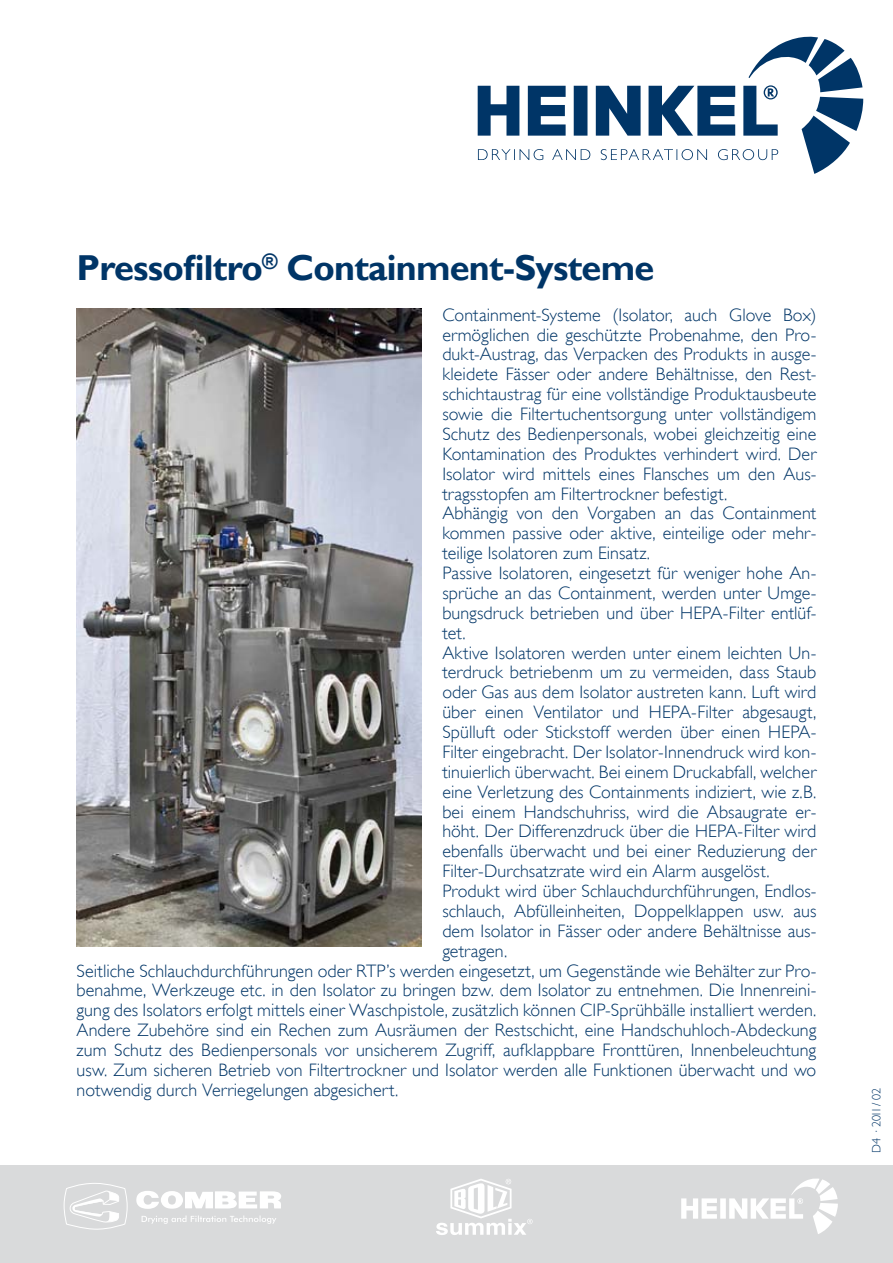
<style>
.page{position:relative;width:893px;height:1263px;background:#fff}
.page>*{position:absolute;margin:0;border:0;box-sizing:border-box;transform-origin:0 0}
.t1{font:700 36px "Gill Sans";letter-spacing:-.02em;color:#003567}
.t2{font:300 18px "Gill Sans";letter-spacing:.005em;color:#003567}
.t3{font:300 12px "Gill Sans";letter-spacing:.01em;color:#003567}
</style>
<div class="page">
<div style="left:0;top:1165px;width:893px;height:98px;background:#d9dadb"></div>
<svg style="left:436px;top:1179px;width:97px;height:56px"></svg>
<svg style="left:681px;top:1178px;width:157px;height:56px"></svg>
<svg style="left:142px;top:1215px;width:134px;height:9px"></svg>
<svg style="left:136px;top:1191px;width:145px;height:18px"></svg>
<svg style="left:64px;top:1183px;width:63px;height:47px"></svg>
<svg style="left:478px;top:36px;width:385px;height:138px"></svg>
<img style="left:77px;top:308px;width:344px;height:639px">
<h1 class="t1" style="left:77px;top:246px;width:579px">Pressofiltro<sup>®</sup> Containment-Systeme</h1>
<p class="t2" style="left:442px;top:304px;width:376px">Containment-Systeme (Isolator, auch Glove Box)</p>
<p class="t2" style="left:442px;top:324px;width:376px">ermöglichen die geschützte Probenahme, den Pro-</p>
<p class="t2" style="left:442px;top:344px;width:376px">dukt-Austrag, das Verpacken des Produkts in ausge-</p>
<p class="t2" style="left:442px;top:364px;width:376px">kleidete Fässer oder andere Behältnisse, den Rest-</p>
<p class="t2" style="left:442px;top:384px;width:375px">schichtaustrag für eine vollständige Produktausbeute</p>
<p class="t2" style="left:442px;top:404px;width:376px">sowie die Filtertuchentsorgung unter vollständigem</p>
<p class="t2" style="left:442px;top:424px;width:376px">Schutz des Bedienpersonals, wobei gleichzeitig eine</p>
<p class="t2" style="left:442px;top:444px;width:376px">Kontamination des Produktes verhindert wird. Der</p>
<p class="t2" style="left:442px;top:463px;width:376px">Isolator wird mittels eines Flansches um den Aus-</p>
<p class="t2" style="left:442px;top:483px;width:286px">tragsstopfen am Filtertrockner befestigt.</p>
<p class="t2" style="left:442px;top:503px;width:376px">Abhängig von den Vorgaben an das Containment</p>
<p class="t2" style="left:442px;top:523px;width:376px">kommen passive oder aktive, einteilige oder mehr-</p>
<p class="t2" style="left:442px;top:543px;width:209px">teilige Isolatoren zum Einsatz.</p>
<p class="t2" style="left:442px;top:563px;width:376px">Passive Isolatoren, eingesetzt für weniger hohe An-</p>
<p class="t2" style="left:442px;top:583px;width:376px">sprüche an das Containment, werden unter Umge-</p>
<p class="t2" style="left:442px;top:602px;width:376px">bungsdruck betrieben und über HEPA-Filter entlüf-</p>
<p class="t2" style="left:442px;top:622px;width:25px">tet.</p>
<p class="t2" style="left:442px;top:642px;width:376px">Aktive Isolatoren werden unter einem leichten Un-</p>
<p class="t2" style="left:442px;top:662px;width:376px">terdruck betriebenm um zu vermeiden, dass Staub</p>
<p class="t2" style="left:442px;top:682px;width:376px">oder Gas aus dem Isolator austreten kann. Luft wird</p>
<p class="t2" style="left:442px;top:702px;width:376px">über einen Ventilator und HEPA-Filter abgesaugt,</p>
<p class="t2" style="left:442px;top:722px;width:376px">Spülluft oder Stickstoff werden über einen HEPA-</p>
<p class="t2" style="left:442px;top:742px;width:376px">Filter eingebracht. Der Isolator-Innendruck wird kon-</p>
<p class="t2" style="left:442px;top:761px;width:375px">tinuierlich überwacht. Bei einem Druckabfall, welcher</p>
<p class="t2" style="left:442px;top:781px;width:376px">eine Verletzung des Containments indiziert, wie z.B.</p>
<p class="t2" style="left:442px;top:801px;width:376px">bei einem Handschuhriss, wird die Absaugrate er-</p>
<p class="t2" style="left:442px;top:821px;width:375px">höht. Der Differenzdruck über die HEPA-Filter wird</p>
<p class="t2" style="left:442px;top:841px;width:376px">ebenfalls überwacht und bei einer Reduzierung der</p>
<p class="t2" style="left:442px;top:861px;width:329px">Filter-Durchsatzrate wird ein Alarm ausgelöst.</p>
<p class="t2" style="left:442px;top:881px;width:376px">Produkt wird über Schlauchdurchführungen, Endlos-</p>
<p class="t2" style="left:442px;top:901px;width:376px">schlauch, Abfülleinheiten, Doppelklappen usw. aus</p>
<p class="t2" style="left:442px;top:920px;width:376px">dem Isolator in Fässer oder andere Behältnisse aus-</p>
<p class="t2" style="left:442px;top:940px;width:66px">getragen.</p>
<p class="t2" style="left:77px;top:960px;width:741px">Seitliche Schlauchdurchführungen oder RTP’s werden eingesetzt, um Gegenstände wie Behälter zur Pro-</p>
<p class="t2" style="left:77px;top:980px;width:741px">benahme, Werkzeuge etc. in den Isolator zu bringen bzw. dem Isolator zu entnehmen. Die Innenreini-</p>
<p class="t2" style="left:77px;top:1000px;width:741px">gung des Isolators erfolgt mittels einer Waschpistole, zusätzlich können CIP-Sprühbälle installiert werden.</p>
<p class="t2" style="left:77px;top:1020px;width:741px">Andere Zubehöre sind ein Rechen zum Ausräumen der Restschicht, eine Handschuhloch-Abdeckung</p>
<p class="t2" style="left:77px;top:1040px;width:741px">zum Schutz des Bedienpersonals vor unsicherem Zugriff, aufklappbare Fronttüren, Innenbeleuchtung</p>
<p class="t2" style="left:77px;top:1060px;width:741px">usw. Zum sicheren Betrieb von Filtertrockner und Isolator werden alle Funktionen überwacht und wo</p>
<p class="t2" style="left:77px;top:1079px;width:323px">notwendig durch Verriegelungen abgesichert.</p>
<p class="t3" style="left:869px;top:1153px;width:67px;rotate:-90deg">D4 · 2011 / 02</p>
</div>
